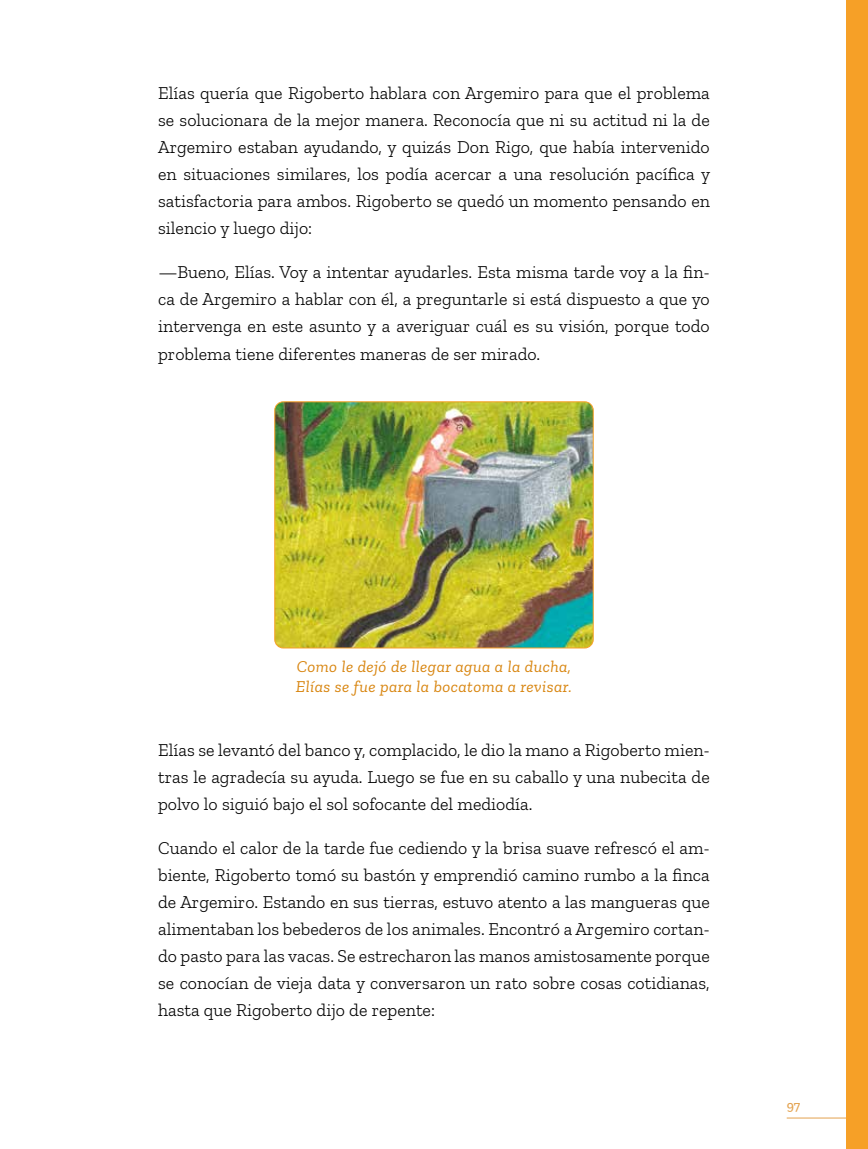
<style>
.page{position:relative;width:868px;height:1149px;background:#fff}
.page>*{position:absolute;margin:0;border:0;box-sizing:border-box;transform-origin:0 0}
.t1{font:300 18px/27px "Zilla Slab";color:#000;text-align:justify}
.t2{font:italic 16.5px/19.8px "Zilla Slab";letter-spacing:.025em;color:#d8850f}
.t3{font:500 13.5px "Zilla Slab";color:#e3a24f}
</style>
<div class="page">
<hr style="left:786px;top:1117px;width:81px;height:1px;background:#e3a24f">
<div style="left:846px;top:0;width:21px;height:1148px;background:#f6a027"></div>
<img style="left:275px;top:401px;width:318px;height:246px">
<div style="left:274px;top:401px;width:319px;height:247px;border:1px solid #f6a027;border-radius:9px"></div>
<p class="t1" style="left:158px;top:80px;width:553px">Elías quería que Rigoberto hablara con Argemiro para que el problema se solucionara de la mejor manera. Reconocía que ni su actitud ni la de Argemiro estaban ayudando, y quizás Don Rigo, que había intervenido en situaciones similares, los podía acercar a una resolución pacífica y satisfactoria para ambos. Rigoberto se quedó un momento pensando en silencio y luego dijo:</p>
<p class="t1" style="left:158px;top:259px;width:553px">—Bueno, Elías. Voy a intentar ayudarles. Esta misma tarde voy a la fin&shy;ca de Argemiro a hablar con él, a preguntarle si está dispuesto a que yo intervenga en este asunto y a averiguar cuál es su visión, porque todo problema tiene diferentes maneras de ser mirado.</p>
<p class="t2" style="left:296px;top:656px;width:277px">Como le dejó de llegar agua a la ducha,<br>Elías se fue para la bocatoma a revisar.</p>
<p class="t1" style="left:158px;top:736px;width:553px">Elías se levantó del banco y, complacido, le dio la mano a Rigoberto mien&shy;tras le agradecía su ayuda. Luego se fue en su caballo y una nubecita de polvo lo siguió bajo el sol sofocante del mediodía.</p>
<p class="t1" style="left:158px;top:834px;width:553px">Cuando el calor de la tarde fue cediendo y la brisa suave refrescó el am&shy;biente, Rigoberto tomó su bastón y emprendió camino rumbo a la finca de Argemiro. Estando en sus tierras, estuvo atento a las mangueras que alimentaban los bebederos de los animales. Encontró a Argemiro cortan&shy;do pasto para las vacas. Se estrecharon las manos amistosamente porque se conocían de vieja data y conversaron un rato sobre cosas cotidianas, hasta que Rigoberto dijo de repente:</p>
<p class="t3" style="left:786px;top:1097px;width:15px">97</p>
</div>
